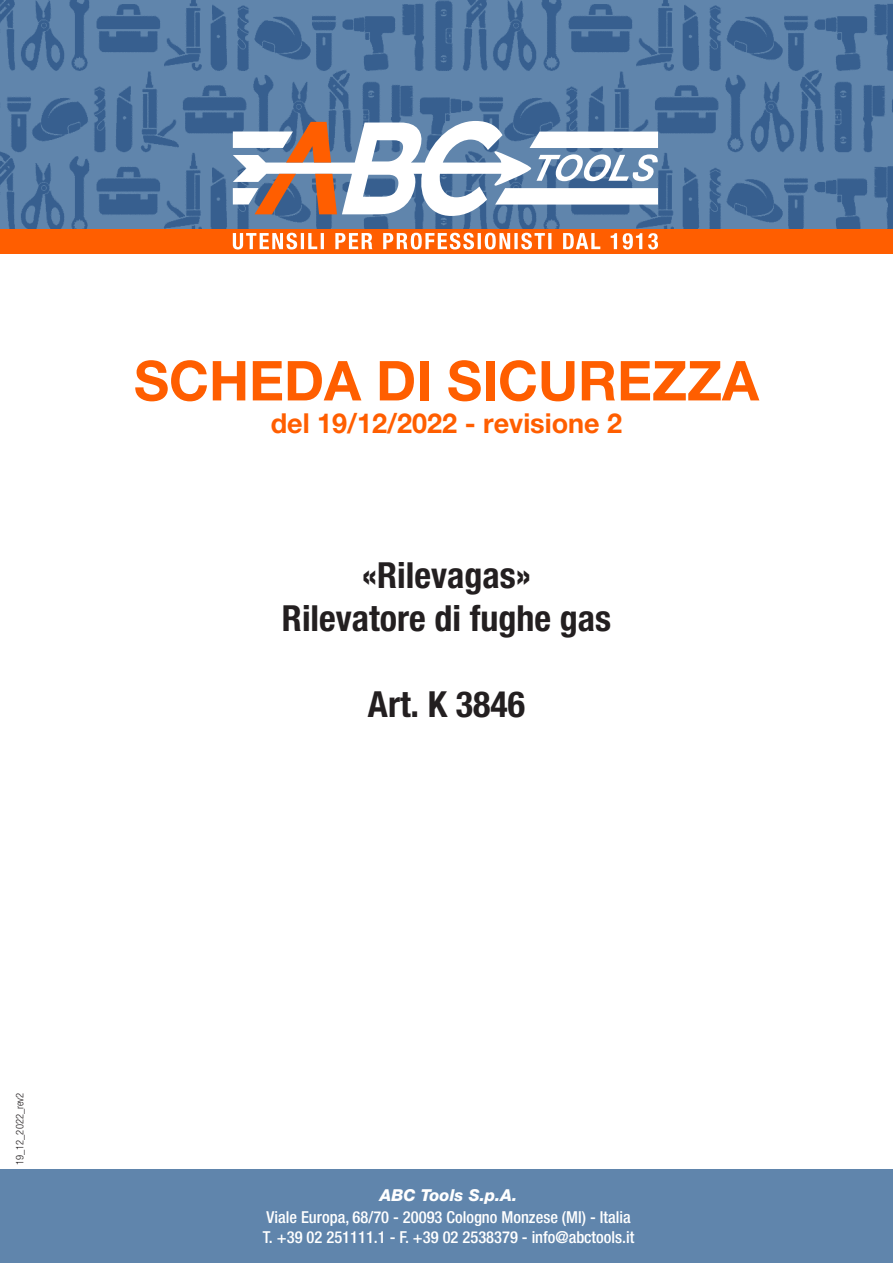
<style>
.page{position:relative;width:893px;height:1263px;background:#fff}
.page>*{position:absolute;margin:0;border:0;box-sizing:border-box;transform-origin:0 0}
.t1{font:700 55.05px "Helvetica Amos";color:#ff5e00}
.t2{font:700 36px "Helvetica Amos Cond";color:#231f20}
.t3{font:700 27.6px "Helvetica Amos";color:#ff5e00}
.t4{font:500 condensed 16.5px/19.8px "Helvetica Neue LT Std";color:#fff}
.t5{font:italic 800 16.5px "Helvetica Neue LT Std";color:#fff}
.t6{font:300 10.5px "Helvetica Amos Cond";color:#231f20}
</style>
<div class="page">
<img style="left:0;top:0;width:893px;height:229px">
<div style="left:0;top:1169px;width:893px;height:94px;background:#6085ac"></div>
<svg style="left:233px;top:121px;width:425px;height:95px"></svg>
<div style="left:0;top:229px;width:893px;height:24px;background:#ff5e00"></div>
<svg style="left:233px;top:233px;width:425px;height:16px"></svg>
<p class="t1" style="left:134px;top:349px;width:626px">SCHEDA DI SICUREZZA</p>
<p class="t3" style="left:271px;top:407px;width:353px">del 19/12/2022 - revisione 2</p>
<p class="t2" style="left:362px;top:554px;width:171px">«Rilevagas»</p>
<p class="t2" style="left:282px;top:597px;width:331px">Rilevatore di fughe gas</p>
<p class="t2" style="left:368px;top:683px;width:159px">Art. K 3846</p>
<p class="t6" style="left:14px;top:1165px;width:74px;rotate:-90deg">19_12_2022_rev2</p>
<p class="t5" style="left:380px;top:1185px;width:139px">ABC Tools S.p.A.</p>
<p class="t4" style="left:263px;top:1207px;width:373px">Viale Europa, 68/70 - 20093 Cologno Monzese (MI) - Italia<br>T. +39 02 251111.1 - F. +39 02 2538379 - info@abctools.it</p>
</div>
